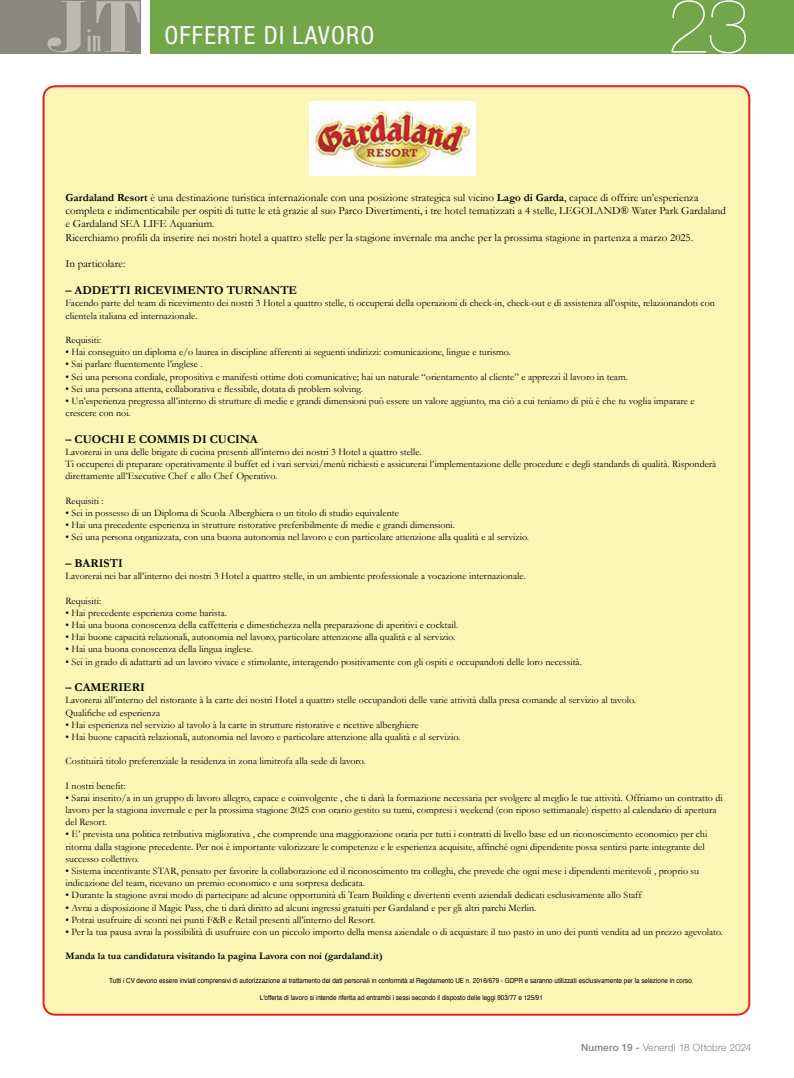
<style>
.page{position:relative;width:794px;height:1078px;background:#fff}
.page>*{position:absolute;margin:0;border:0;box-sizing:border-box;transform-origin:0 0}
.t1{font:200 75.6px "Helvetica Neue LT Std";color:#fff}
.t2{font:condensed 25px "Helvetica Neue LT Std";letter-spacing:.05em;color:#fff}
.t3{font:700 12px "Garamond";color:#000}
.t4{font:11px/13.4px "Garamond";color:#000}
.t5{font:10px/12.2px "Garamond";color:#000}
.t6{font:700 10px "Garamond";color:#000}
.t7{font:300 10px "Helvetica Neue LT Std";letter-spacing:.005em;color:#86827b}
.t8{font:7px "Helvetica";color:#000;scale:.9 1}
.s1{font-weight:700}
.s2{font-weight:500}
</style>
<div class="page">
<div style="left:150px;top:0;width:644px;height:53px;background:#71a64b"></div>
<div style="left:0;top:0;width:140px;height:53px;background:#8a887c"></div>
<svg style="left:47px;top:1px;width:93px;height:52px"></svg>
<div style="left:43px;top:85px;width:707px;height:930px;background:#fbf6b6"></div>
<img style="left:309px;top:101px;width:166px;height:74px">
<h2 class="t2" style="left:164px;top:21px;width:211px">OFFERTE DI LAVORO</h2>
<h1 class="t1" style="left:667px;top:-18px;width:83px">23</h1>
<p class="t4" style="left:66px;top:190px;width:662px"><span class="s1">Gardaland Resort</span> è una destinazione turistica internazionale con una posizione strategica sul vicino <span class="s1">Lago di Garda</span>, capace di offrire un’esperienza completa e indimenticabile per ospiti di tutte le età grazie al suo Parco Divertimenti, i tre hotel tematizzati a 4 stelle, LEGOLAND® Water Park Gardaland e Gardaland SEA LIFE Aquarium.<br>Ricerchiamo profili da inserire nei nostri hotel a quattro stelle per la stagione invernale ma anche per la prossima stagione in partenza a marzo 2025.</p>
<p class="t4" style="left:66px;top:257px;width:61px">In particolare:</p>
<p class="t3" style="left:66px;top:283px;width:233px">– ADDETTI RICEVIMENTO TURNANTE</p>
<p class="t5" style="left:66px;top:297px;width:651px">Facendo parte del team di ricevimento dei nostri 3 Hotel a quattro stelle, ti occuperai della operazioni di check-in, check-out e di assistenza all’ospite, relazionandoti con clientela italiana ed internazionale.</p>
<p class="t5" style="left:66px;top:333px;width:37px">Requisiti:</p>
<p class="t5" style="left:66px;top:346px;width:446px">• Hai conseguito un diploma e/o laurea in discipline afferenti ai seguenti indirizzi: comunicazione, lingue e turismo.</p>
<p class="t5" style="left:66px;top:358px;width:139px">• Sai parlare fluentemente l’inglese .</p>
<p class="t5" style="left:66px;top:370px;width:564px">• Sei una persona cordiale, propositiva e manifesti ottime doti comunicative; hai un naturale “orientamento al cliente” e apprezzi il lavoro in team.</p>
<p class="t5" style="left:66px;top:382px;width:299px">• Sei una persona attenta, collaborativa e flessibile, dotata di problem solving.</p>
<p class="t5" style="left:66px;top:394px;width:630px">• Un’esperienza pregressa all’interno di strutture di medie e grandi dimensioni può essere un valore aggiunto, ma ciò a cui teniamo di più è che tu voglia imparare e crescere con noi.</p>
<p class="t3" style="left:66px;top:432px;width:194px">– CUOCHI E COMMIS DI CUCINA</p>
<p class="t5" style="left:66px;top:445px;width:652px">Lavorerai in una delle brigate di cucina presenti all’interno dei nostri 3 Hotel a quattro stelle.<br>Ti occuperei di preparare operativamente il buffet ed i vari servizi/menù richiesti e assicurerai l’implementazione delle procedure e degli standards di qualità. Risponderà direttamente all’Executive Chef e allo Chef Operativo.</p>
<p class="t5" style="left:66px;top:494px;width:40px">Requisiti :</p>
<p class="t5" style="left:66px;top:506px;width:335px">• Sei in possesso di un Diploma di Scuola Alberghiera o un titolo di studio equivalente</p>
<p class="t5" style="left:66px;top:518px;width:391px">• Hai una precedente esperienza in strutture ristorative preferibilmente di medie e grandi dimensioni.</p>
<p class="t5" style="left:66px;top:531px;width:465px">• Sei una persona organizzata, con una buona autonomia nel lavoro e con particolare attenzione alla qualità e al servizio.</p>
<p class="t3" style="left:66px;top:556px;width:59px">– BARISTI</p>
<p class="t5" style="left:66px;top:569px;width:461px">Lavorerai nei bar all’interno dei nostri 3 Hotel a quattro stelle, in un ambiente professionale a vocazione internazionale.</p>
<p class="t5" style="left:66px;top:594px;width:37px">Requisiti:</p>
<p class="t5" style="left:66px;top:606px;width:163px">• Hai precedente esperienza come barista.</p>
<p class="t5" style="left:66px;top:618px;width:394px">• Hai una buona conoscenza della caffetteria e dimestichezza nella preparazione di aperitivi e cocktail.</p>
<p class="t5" style="left:66px;top:630px;width:391px">• Hai buone capacità relazionali, autonomia nel lavoro, particolare attenzione alla qualità e al servizio.</p>
<p class="t5" style="left:66px;top:642px;width:189px">• Hai una buona conoscenza della lingua inglese.</p>
<p class="t5" style="left:66px;top:655px;width:518px">• Sei in grado di adattarti ad un lavoro vivace e stimolante, interagendo positivamente con gli ospiti e occupandoti delle loro necessità.</p>
<p class="t3" style="left:66px;top:680px;width:81px">– CAMERIERI</p>
<p class="t5" style="left:66px;top:694px;width:572px">Lavorerai all’interno del ristorante à la carte dei nostri Hotel a quattro stelle occupandoti delle varie attività dalla presa comande al servizio al tavolo.<br>Qualifiche ed esperienza</p>
<p class="t5" style="left:66px;top:718px;width:354px">• Hai esperienza nel servizio al tavolo à la carte in strutture ristorative e ricettive alberghiere</p>
<p class="t5" style="left:66px;top:730px;width:396px">• Hai buone capacità relazionali, autonomia nel lavoro e particolare attenzione alla qualità e al servizio.</p>
<p class="t5" style="left:66px;top:754px;width:302px">Costituirà titolo preferenziale la residenza in zona limitrofa alla sede di lavoro.</p>
<p class="t5" style="left:66px;top:779px;width:61px">I nostri benefit:</p>
<p class="t5" style="left:66px;top:791px;width:659px">• Sarai inserito/a in un gruppo di lavoro allegro, capace e coinvolgente , che ti darà la formazione necessaria per svolgere al meglio le tue attività. Offriamo un contratto di lavoro per la stagiona invernale e per la prossima stagione 2025 con orario gestito su turni, compresi i weekend (con riposo settimanale) rispetto al calendario di apertura del Resort.</p>
<p class="t5" style="left:66px;top:827px;width:643px">• E’ prevista una politica retributiva migliorativa , che comprende una maggiorazione oraria per tutti i contratti di livello base ed un riconoscimento economico per chi ritorna dalla stagione precedente. Per noi è importante valorizzare le competenze e le esperienza acquisite, affinché ogni dipendente possa sentirsi parte integrante del successo collettivo.</p>
<p class="t5" style="left:66px;top:864px;width:635px">• Sistema incentivante STAR, pensato per favorire la collaborazione ed il riconoscimento tra colleghi, che prevede che ogni mese i dipendenti meritevoli , proprio su indicazione del team, ricevano un premio economico e una sorpresa dedicata.</p>
<p class="t5" style="left:66px;top:888px;width:577px">• Durante la stagione avrai modo di partecipare ad alcune opportunità di Team Building e divertenti eventi aziendali dedicati esclusivamente allo Staff</p>
<p class="t5" style="left:66px;top:901px;width:472px">• Avrai a disposizione il Magic Pass, che ti darà diritto ad alcuni ingressi gratuiti per Gardaland e per gli altri parchi Merlin.</p>
<p class="t5" style="left:66px;top:913px;width:312px">• Potrai usufruire di sconti nei punti F&amp;B e Retail presenti all’interno del Resort.</p>
<p class="t5" style="left:66px;top:925px;width:659px">• Per la tua pausa avrai la possibilità di usufruire con un piccolo importo della mensa aziendale o di acquistare il tuo pasto in uno dei punti vendita ad un prezzo agevolato.</p>
<p class="t6" style="left:66px;top:949px;width:318px">Manda la tua candidatura visitando la pagina Lavora con noi (gardaland.it)</p>
<p class="t8" style="left:109px;top:974px;width:651px">Tutti i CV devono essere inviati comprensivi di autorizzazione al trattamento dei dati personali in conformità al Regolamento UE n. 2016/679 - GDPR e saranno utilizzati esclusivamente per la selezione in corso.</p>
<p class="t8" style="left:260px;top:991px;width:316px">L'offerta di lavoro si intende riferita ad entrambi i sessi secondo il disposto delle leggi 903/77 e 125/91</p>
<p class="t7" style="left:581px;top:1040px;width:172px"><span class="s2">Numero 19 -</span> Venerdì 18 Ottobre 2024</p>
</div>
